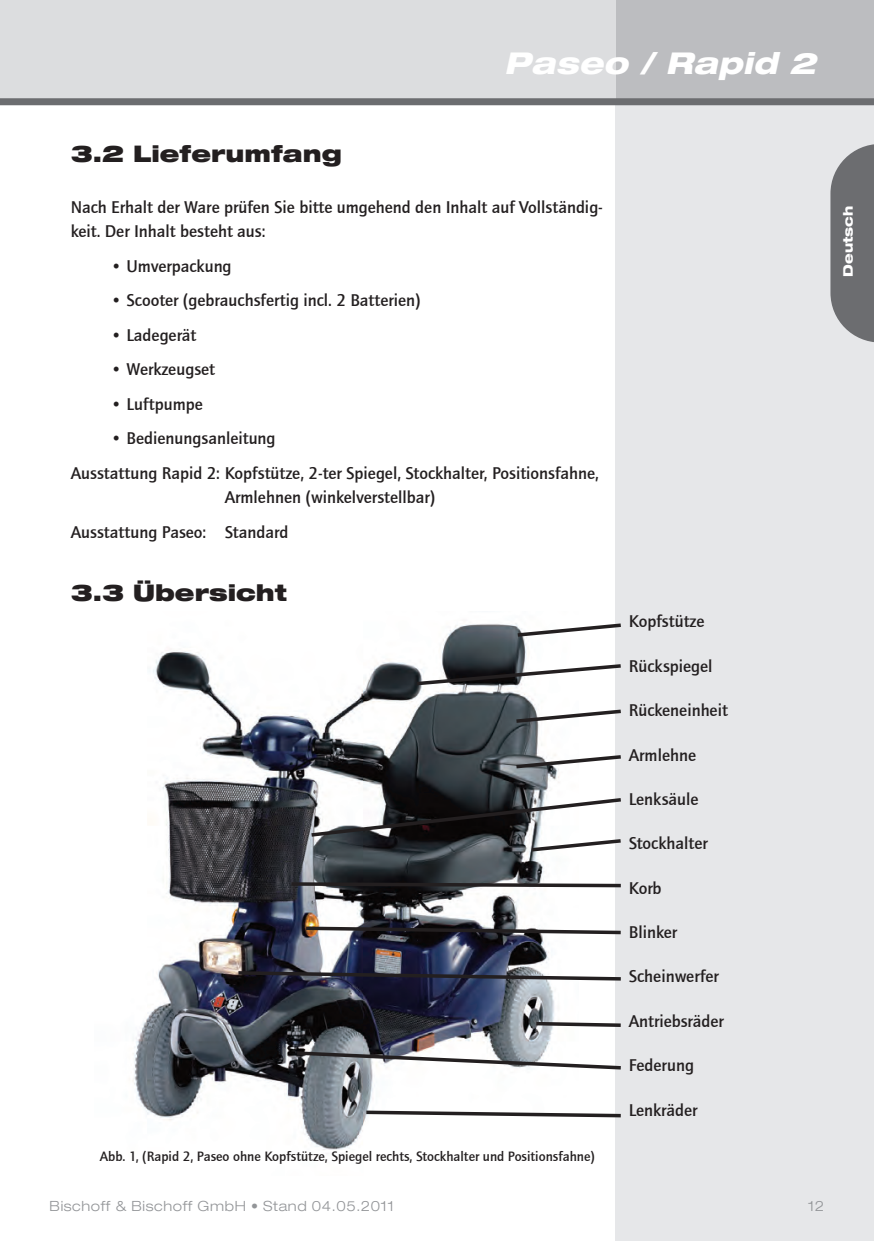
<style>
.page{position:relative;width:874px;height:1241px;background:#fff}
.page>*{position:absolute;margin:0;border:0;box-sizing:border-box;transform-origin:0 0}
.t1{font:800 29.93px "Helve Neu Hea Ext Obl";letter-spacing:.01em;color:#fff}
.t2{font:900 expanded 22.75px "Helvetica Neue";color:#231f20}
.t3{font:500 17.5px/34.5px "Quay Sans";color:#231f20}
.t4{font:500 14px "Quay Sans";color:#231f20}
.t5{font:300 14px "Helve Neu Lig Ext";letter-spacing:.045em;color:#939598}
.t6{font:800 13.12px "Helve Neu Hea Ext";color:#fff}
</style>
<div class="page">
<div style="left:615px;top:0;width:258px;height:1240px;background:#e6e7e9"></div>
<div style="left:615px;top:0;width:258px;height:102px;background:#bcbdc0"></div>
<svg style="left:830px;top:144px;width:43px;height:198px"></svg>
<div style="left:0;top:0;width:615px;height:102px;background:#dcdddf"></div>
<div style="left:0;top:98px;width:873px;height:7px;background:#6c6d70"></div>
<img style="left:132px;top:624px;width:427px;height:526px">
<svg style="left:413px;top:662px;width:208px;height:25px"></svg>
<svg style="left:513px;top:623px;width:108px;height:15px"></svg>
<svg style="left:512px;top:707px;width:109px;height:17px"></svg>
<svg style="left:512px;top:753px;width:109px;height:17px"></svg>
<svg style="left:307px;top:795px;width:314px;height:58px"></svg>
<svg style="left:288px;top:880px;width:333px;height:9px"></svg>
<svg style="left:302px;top:924px;width:319px;height:11px"></svg>
<svg style="left:235px;top:969px;width:386px;height:13px"></svg>
<svg style="left:532px;top:1019px;width:89px;height:9px"></svg>
<svg style="left:293px;top:1049px;width:328px;height:22px"></svg>
<svg style="left:362px;top:1108px;width:259px;height:10px"></svg>
<h1 class="t1" style="left:504px;top:52px;width:313px">Paseo / Rapid 2</h1>
<h2 class="t2" style="left:71px;top:145px;width:272px">3.2 Lieferumfang</h2>
<p class="t3" style="left:71px;top:196px;width:533px;line-height:24.5px">Nach Erhalt der Ware prüfen Sie bitte umgehend den Inhalt auf Vollständig&shy;keit. Der Inhalt besteht aus:</p>
<p class="t3" style="left:110px;top:250px;width:123px">• Umverpackung</p>
<p class="t3" style="left:110px;top:285px;width:311px">• Scooter (gebrauchsfertig incl. 2 Batterien)</p>
<p class="t3" style="left:110px;top:319px;width:87px">• Ladegerät</p>
<p class="t3" style="left:110px;top:353px;width:106px">• Werkzeugset</p>
<p class="t3" style="left:110px;top:388px;width:94px">• Luftpumpe</p>
<p class="t3" style="left:71px;top:422px;width:529px;text-indent:40px">• Bedienungsanleitung<br>Ausstattung Rapid 2: Kopfstütze, 2-ter Spiegel, Stockhalter, Positionsfahne,</p>
<p class="t3" style="left:71px;top:481px;width:366px;text-indent:154px">Armlehnen (winkelverstellbar)<br>Ausstattung Paseo: Standard</p>
<h2 class="t2" style="left:71px;top:584px;width:218px">3.3 Übersicht</h2>
<p class="t4" style="left:100px;top:1149px;width:496px">Abb. 1, (Rapid 2, Paseo ohne Kopfstütze, Spiegel rechts, Stockhalter und Positionsfahne)</p>
<p class="t3" style="left:628px;top:606px;width:77px">Kopfstütze</p>
<p class="t3" style="left:628px;top:650px;width:85px">Rückspiegel</p>
<p class="t3" style="left:628px;top:694px;width:101px">Rückeneinheit</p>
<p class="t3" style="left:628px;top:739px;width:69px">Armlehne</p>
<p class="t3" style="left:628px;top:783px;width:71px">Lenksäule</p>
<p class="t3" style="left:628px;top:827px;width:80px">Stockhalter</p>
<p class="t3" style="left:628px;top:872px;width:34px">Korb</p>
<p class="t3" style="left:628px;top:916px;width:50px">Blinker</p>
<p class="t3" style="left:628px;top:960px;width:92px">Scheinwerfer</p>
<p class="t3" style="left:628px;top:1005px;width:97px">Antriebsräder</p>
<p class="t3" style="left:628px;top:1049px;width:67px">Federung</p>
<p class="t3" style="left:628px;top:1093px;width:70px">Lenkräder</p>
<p class="t5" style="left:50px;top:1200px;width:346px">Bischoff &amp; Bischoff GmbH • Stand 04.05.2011</p>
<p class="t5" style="left:807px;top:1200px;width:18px">12</p>
<p class="t6" style="left:842px;top:277px;width:72px;rotate:-90deg">Deutsch</p>
</div>
